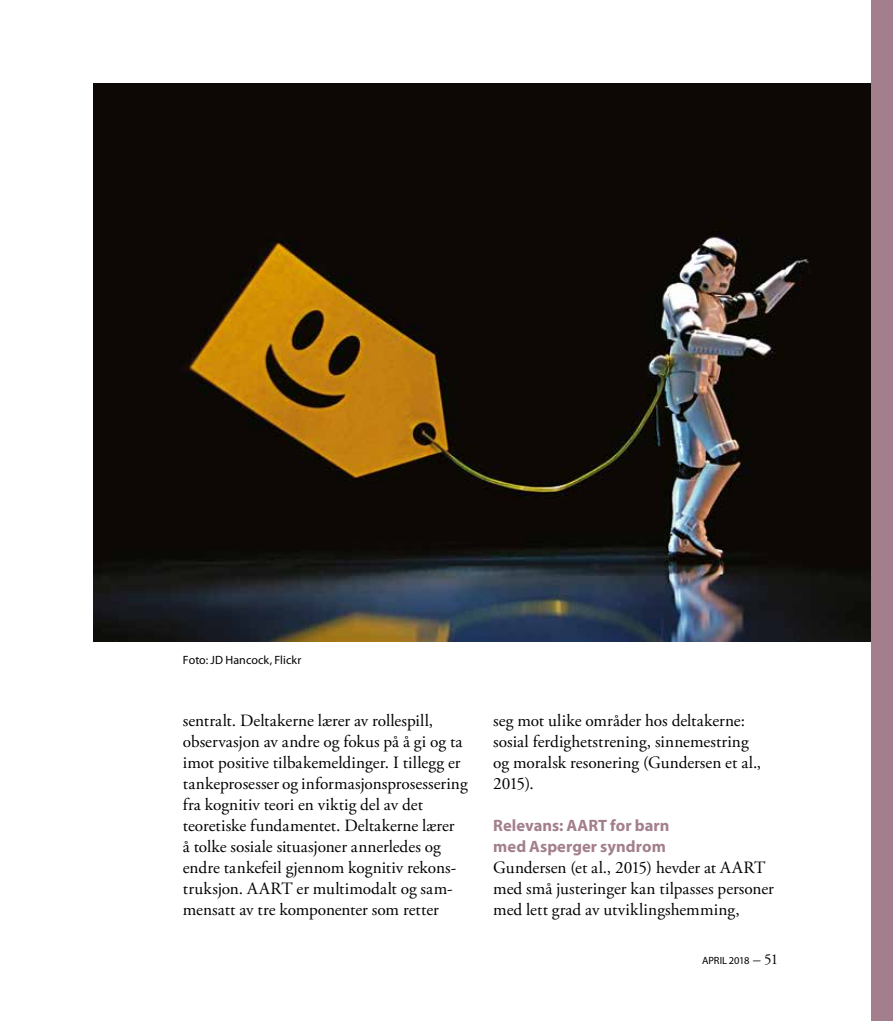
<style>
.page{position:relative;width:893px;height:1021px;background:#fff}
.page>*{position:absolute;margin:0;border:0;box-sizing:border-box;transform-origin:0 0}
.t1{font:17.25px/21px "Adobe Garamond Pro";color:#000}
.t2{font:700 16.5px/21px "Myriad Pro";color:#a37f8d}
.t3{font:12px "Myriad Pro";letter-spacing:.005em;color:#000}
.t4{font:10.5px "Myriad Pro";letter-spacing:-.01em;color:#000}
.s1{font-family:"Adobe Garamond Pro";font-size:15px}
</style>
<div class="page">
<img style="left:94px;top:84px;width:778px;height:557px">
<div style="left:872px;top:0;width:21px;height:1020px;background:#a37f8d"></div>
<p class="t3" style="left:183px;top:652px;width:120px">Foto: JD Hancock, Flickr</p>
<p class="t1" style="left:183px;top:711px;width:286px">sentralt. Deltakerne lærer av rollespill, observasjon av andre og fokus på å gi og ta imot positive tilbakemeldinger. I tillegg er tankeprosesser og informasjonsprosessering fra kognitiv teori en viktig del av det teoretiske fundamentet. Deltakerne lærer<br>å tolke sosiale situasjoner annerledes og endre tankefeil gjennom kognitiv rekons&shy;truksjon. AART er multimodalt og sam&shy;mensatt av tre komponenter som retter</p>
<p class="t1" style="left:493px;top:711px;width:269px">seg mot ulike områder hos deltakerne: sosial ferdighetstrening, sinnemestring og moralsk resonering (Gundersen et al.,<br>2015).</p>
<p class="t2" style="left:493px;top:814px;width:178px">Relevans: AART for barn med Asperger syndrom</p>
<p class="t1" style="left:493px;top:858px;width:282px">Gundersen (et al., 2015) hevder at AART med små justeringer kan tilpasses personer med lett grad av utviklingshemming,</p>
<p class="t4" style="left:702px;top:953px;width:78px">APRIL 2018 <span class="s1">– 51</span></p>
</div>
